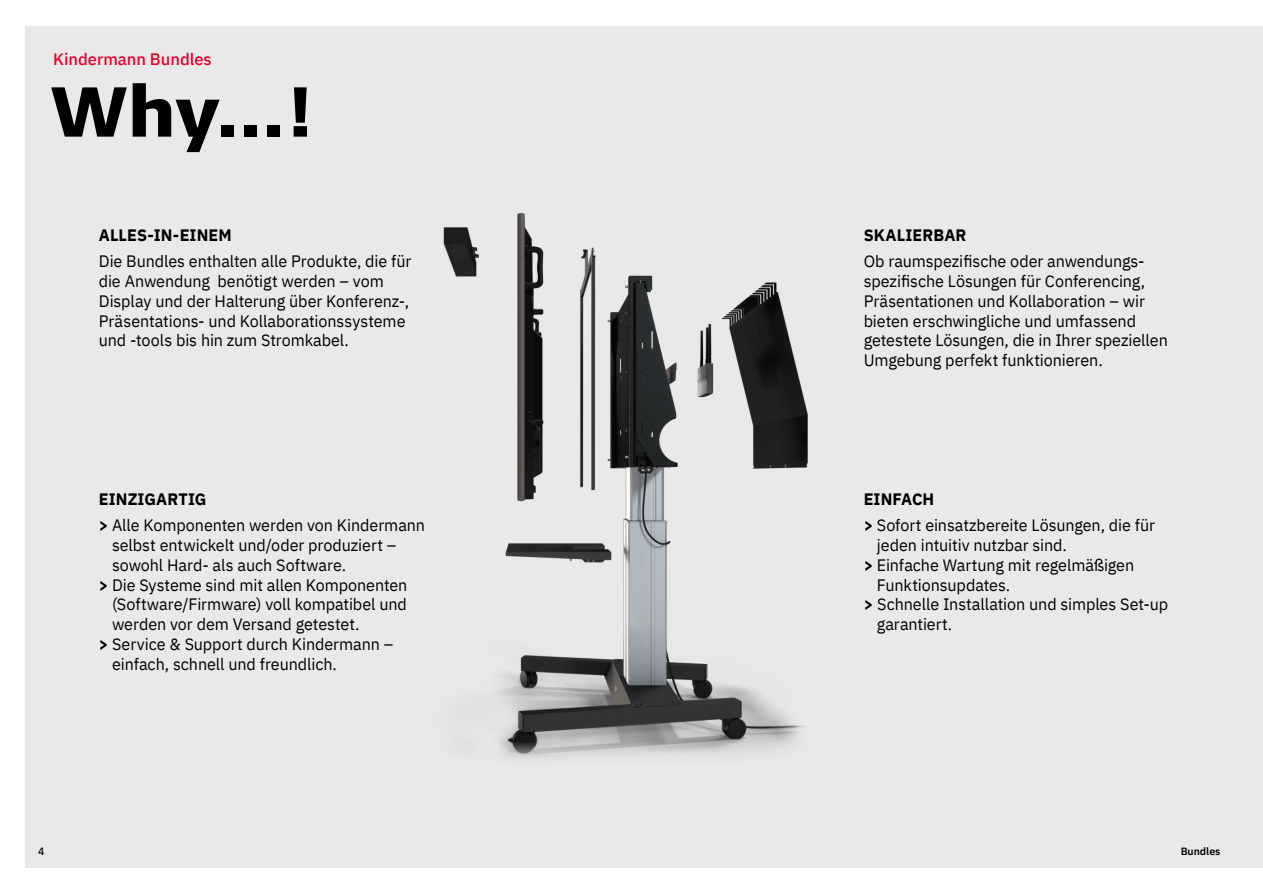
<style>
.page{position:relative;width:1263px;height:893px;background:#fff}
.page>*{position:absolute;margin:0;border:0;box-sizing:border-box;transform-origin:0 0}
.t1{font:700 70.35px "Signa";color:#000}
.t2{font:16.5px/19.8px "IBM Plex Sans";letter-spacing:-.005em;color:#000}
.t3{font:700 16.5px "IBM Plex Sans";letter-spacing:.005em;color:#000}
.t4{font:500 16.5px "IBM Plex Sans";color:#e4002c}
.t5{font:600 10.5px "IBM Plex Sans";color:#000}
.t6{font:500 10.5px "IBM Plex Sans";color:#000}
.s1{font-weight:700}
</style>
<div class="page">
<div style="left:26px;top:26px;width:1237px;height:841px;background:#e9e9e9"></div>
<img style="left:443px;top:212px;width:365px;height:528px">
<p class="t4" style="left:53px;top:46px;width:160px">Kindermann Bundles</p>
<h1 class="t1" style="left:51px;top:63px;width:261px">Why...!</h1>
<p class="t3" style="left:99px;top:222px;width:134px">ALLES-IN-EINEM</p>
<p class="t2" style="left:99px;top:250px;width:314px">Die Bundles enthalten alle Produkte, die für die Anwendung benötigt werden – vom Display und der Halterung über Konferenz-, Präsentations- und Kollaborationssysteme und -tools bis hin zum Stromkabel.</p>
<p class="t2" style="left:99px;top:484px;width:328px;line-height:26.4px"><span class="s1">EINZIGARTIG<br>&gt;</span> Alle Komponenten werden von Kindermann</p>
<p class="t2" style="left:112px;top:534px;width:286px">selbst entwickelt und/oder produziert –</p>
<p class="t2" style="left:112px;top:554px;width:236px">sowohl Hard- als auch Software.</p>
<p class="t2" style="left:99px;top:573px;width:310px"><span class="s1">&gt;</span> Die Systeme sind mit allen Komponenten</p>
<p class="t2" style="left:112px;top:593px;width:296px">(Software/Firmware) voll kompatibel und</p>
<p class="t2" style="left:112px;top:613px;width:249px">werden vor dem Versand getestet.</p>
<p class="t2" style="left:99px;top:633px;width:296px"><span class="s1">&gt;</span> Service &amp; Support durch Kindermann –</p>
<p class="t2" style="left:112px;top:653px;width:226px">einfach, schnell und freundlich.</p>
<p class="t3" style="left:864px;top:222px;width:104px">SKALIERBAR</p>
<p class="t2" style="left:864px;top:250px;width:306px">Ob raumspezifische oder anwendungs&shy;spezifische Lösungen für Conferencing, Präsentationen und Kollaboration – wir bieten erschwingliche und umfassend getestete Lösungen, die in Ihrer speziellen Umgebung perfekt funktionieren.</p>
<p class="t2" style="left:864px;top:484px;width:293px;line-height:26.4px"><span class="s1">EINFACH<br>&gt;</span> Sofort einsatzbereite Lösungen, die für</p>
<p class="t2" style="left:877px;top:534px;width:192px">jeden intuitiv nutzbar sind.</p>
<p class="t2" style="left:864px;top:554px;width:272px"><span class="s1">&gt;</span> Einfache Wartung mit regelmäßigen</p>
<p class="t2" style="left:877px;top:573px;width:135px">Funktionsupdates.</p>
<p class="t2" style="left:864px;top:593px;width:306px"><span class="s1">&gt;</span> Schnelle Installation und simples Set-up</p>
<p class="t2" style="left:877px;top:613px;width:77px">garantiert.</p>
<p class="t6" style="left:38px;top:843px;width:8px">4</p>
<p class="t5" style="left:1181px;top:843px;width:41px">Bundles</p>
</div>
